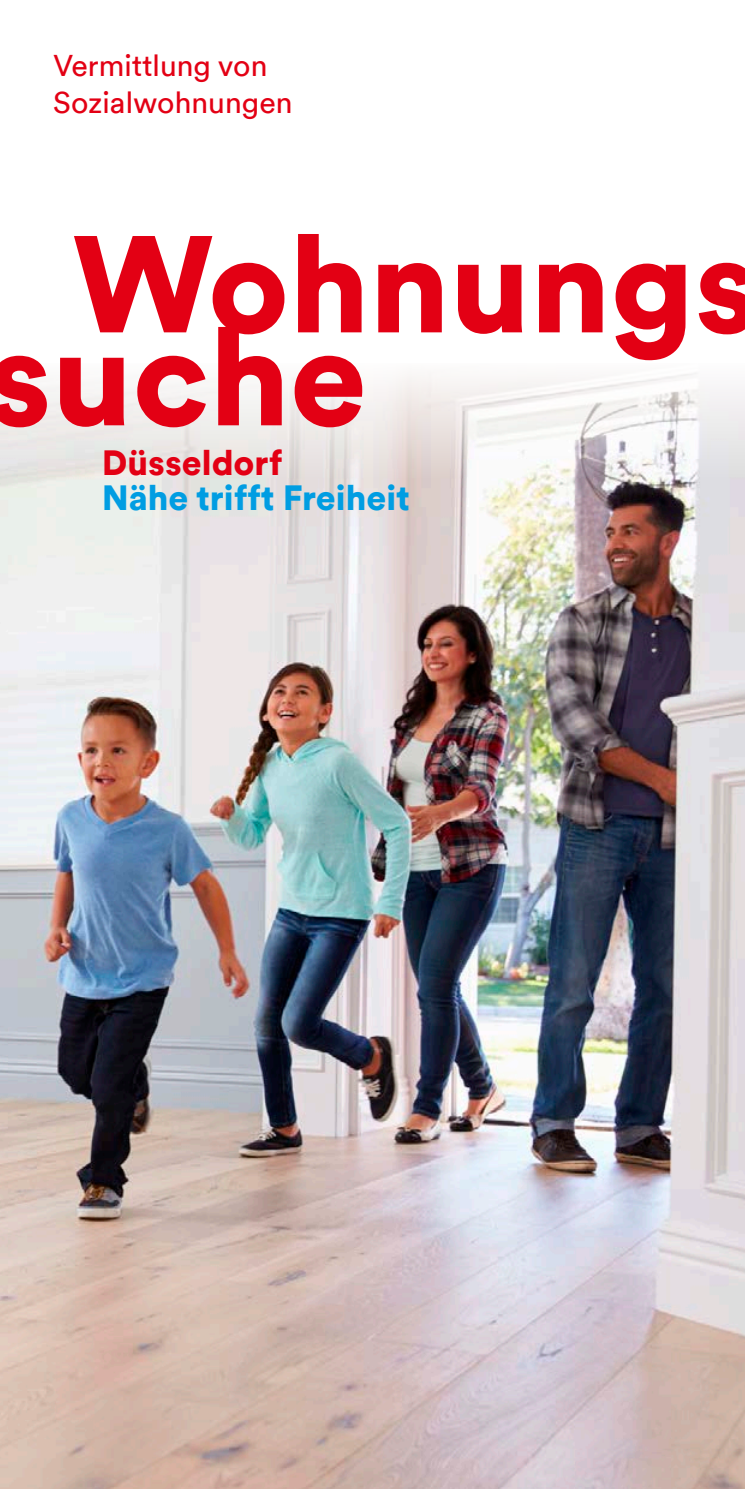
<style>
.page{position:relative;width:745px;height:1489px;background:#fff}
.page>*{position:absolute;margin:0;border:0;box-sizing:border-box;transform-origin:0 0}
.t1{font:900 135.75px "Duesseldorf Circular TT";color:#e30014}
.t2{font:900 35px "Duesseldorf Circular TT";color:#009de2}
.t3{font:900 35px "Duesseldorf Circular TT";color:#e30014}
.t4{font:30px/37.5px "Duesseldorf Circular TT";color:#e30014}
</style>
<div class="page">
<img style="left:0;top:373px;width:744px;height:1115px">
<p class="t4" style="left:53px;top:45px;width:241px">Vermittlung von<br>Sozialwohnungen</p>
<h1 class="t1" style="left:72px;top:190px;width:688px">Wohnungs</h1>
<h1 class="t1" style="left:-13px;top:283px;width:382px">suche</h1>
<p class="t3" style="left:102px;top:438px;width:182px">Düsseldorf</p>
<p class="t2" style="left:102px;top:473px;width:309px">Nähe trifft Freiheit</p>
</div>
